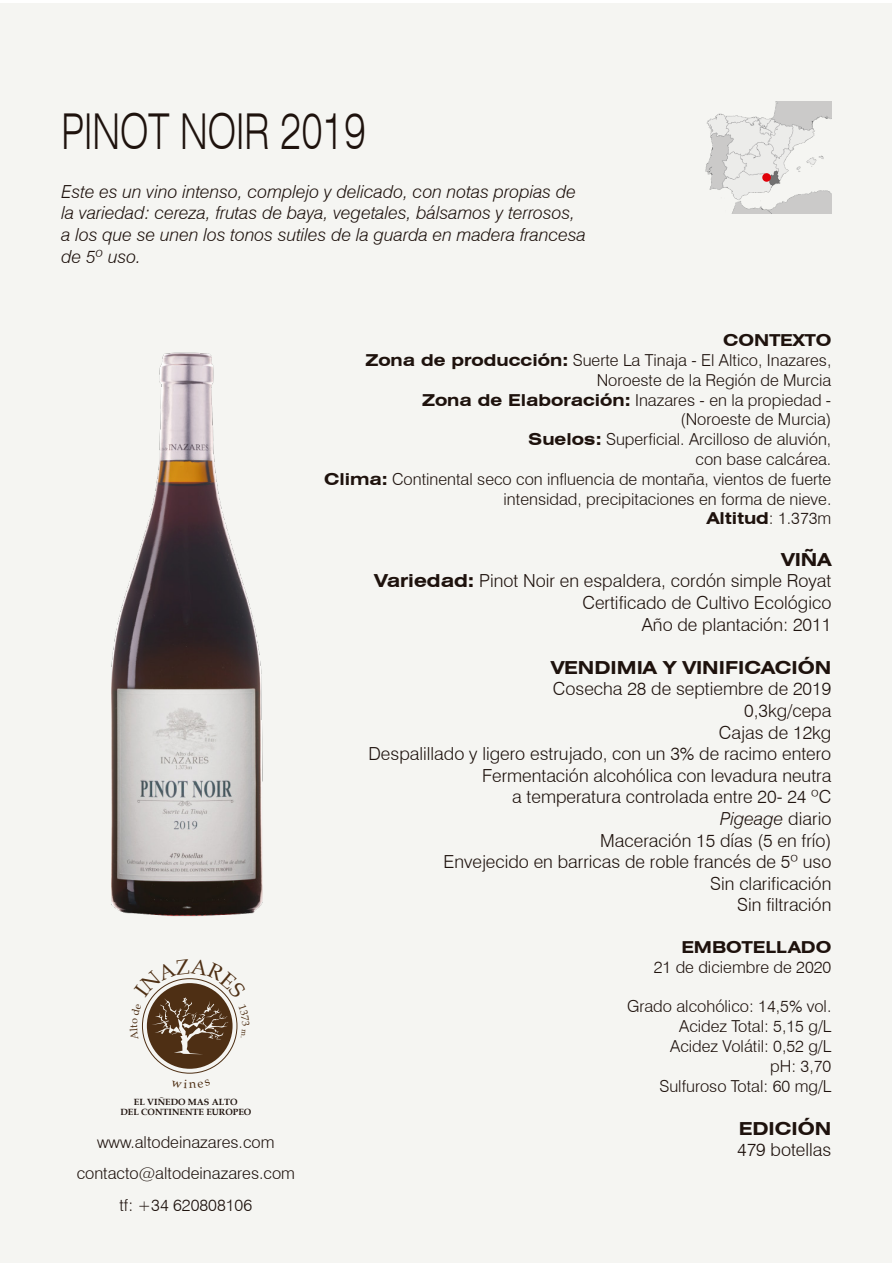
<style>
.page{position:relative;width:893px;height:1263px;background:#fff}
.page>*{position:absolute;margin:0;border:0;box-sizing:border-box;transform-origin:0 0}
.t1{font:300 expanded 49.5px "Swiss 721 BT";color:#1e120d;scale:.67 1}
.t2{font:300 18px/21.6px "Swiss 721 BT";color:#1e120d;text-align:right}
.t3{font:italic 300 18px/21.6px "Swiss 721 BT";color:#1e120d}
.t4{font:700 expanded 18px "Swiss 721 BT";color:#1e120d}
.t5{font:300 16.5px/19.8px "Swiss 721 BT";color:#1e120d;text-align:right}
.t6{font:700 expanded 16.5px "Swiss 721 BT";color:#1e120d}
.t7{font:700 9px/10.8px "Book Antiqua";color:#1e120d;text-align:center}
.s1{font-weight:700;font-stretch:expanded}
.s2{font-style:italic}
</style>
<div class="page">
<div style="left:1px;top:3px;width:891px;height:1260px;background:#f5f5f2"></div>
<img style="left:705px;top:101px;width:126px;height:113px">
<div style="left:762px;top:173px;width:9px;height:9px;background:#e00109;border-radius:50%"></div>
<img style="left:111px;top:352px;width:152px;height:565px">
<svg style="left:142px;top:978px;width:96px;height:91px"></svg>
<h1 class="t1" style="left:62px;top:102px;width:455px">PINOT NOIR 2019</h1>
<p class="t3" style="left:61px;top:181px;width:526px">Este es un vino intenso, complejo y delicado, con notas propias de la variedad: cereza, frutas de baya, vegetales, bálsamos y terrosos, a los que se unen los tonos sutiles de la guarda en madera francesa de 5º uso.</p>
<p class="t7" style="left:120px;top:1096px;width:132px">EL VIÑEDO MAS ALTO<br>DEL CONTINENTE EUROPEO</p>
<p class="t5" style="left:77px;top:1126px;width:220px;line-height:31.5px;text-align:center">www.altodeinazares.com contacto@altodeinazares.com tf: +34 620808106</p>
<p class="t5" style="left:324px;top:330px;width:509px"><span class="s1">CONTEXTO<br>Zona de producción:</span> Suerte La Tinaja - El Altico, Inazares, Noroeste de la Región de Murcia<br><span class="s1">Zona de Elaboración:</span> Inazares - en la propiedad -<br>(Noroeste de Murcia)<br><span class="s1">Suelos:</span> Superficial. Arcilloso de aluvión,<br>con base calcárea.<br><span class="s1">Clima:</span> Continental seco con influencia de montaña, vientos de fuerte intensidad, precipitaciones en forma de nieve.<br><span class="s1">Altitud</span>: 1.373m</p>
<p class="t2" style="left:375px;top:548px;width:458px"><span class="s1">VIÑA<br>Variedad:</span> Pinot Noir en espaldera, cordón simple Royat<br>Certificado de Cultivo Ecológico<br>Año de plantación: 2011</p>
<p class="t4" style="left:551px;top:657px;width:282px">VENDIMIA Y VINIFICACIÓN</p>
<p class="t2" style="left:368px;top:678px;width:464px">Cosecha 28 de septiembre de 2019<br>0,3kg/cepa<br>Cajas de 12kg<br>Despalillado y ligero estrujado, con un 3% de racimo entero<br>Fermentación alcohólica con levadura neutra<br>a temperatura controlada entre 20- 24 ºC<br><span class="s2">Pigeage</span> diario<br>Maceración 15 días (5 en frío)<br>Envejecido en barricas de roble francés de 5º uso<br>Sin clarificación<br>Sin filtración</p>
<p class="t6" style="left:681px;top:937px;width:151px">EMBOTELLADO</p>
<p class="t5" style="left:654px;top:957px;width:179px">21 de diciembre de 2020</p>
<p class="t5" style="left:627px;top:996px;width:206px">Grado alcohólico: 14,5% vol.<br>Acidez Total: 5,15 g/L<br>Acidez Volátil: 0,52 g/L<br>pH: 3,70<br>Sulfuroso Total: 60 mg/L</p>
<p class="t4" style="left:739px;top:1117px;width:94px">EDICIÓN</p>
<p class="t2" style="left:737px;top:1139px;width:96px">479 botellas</p>
</div>
